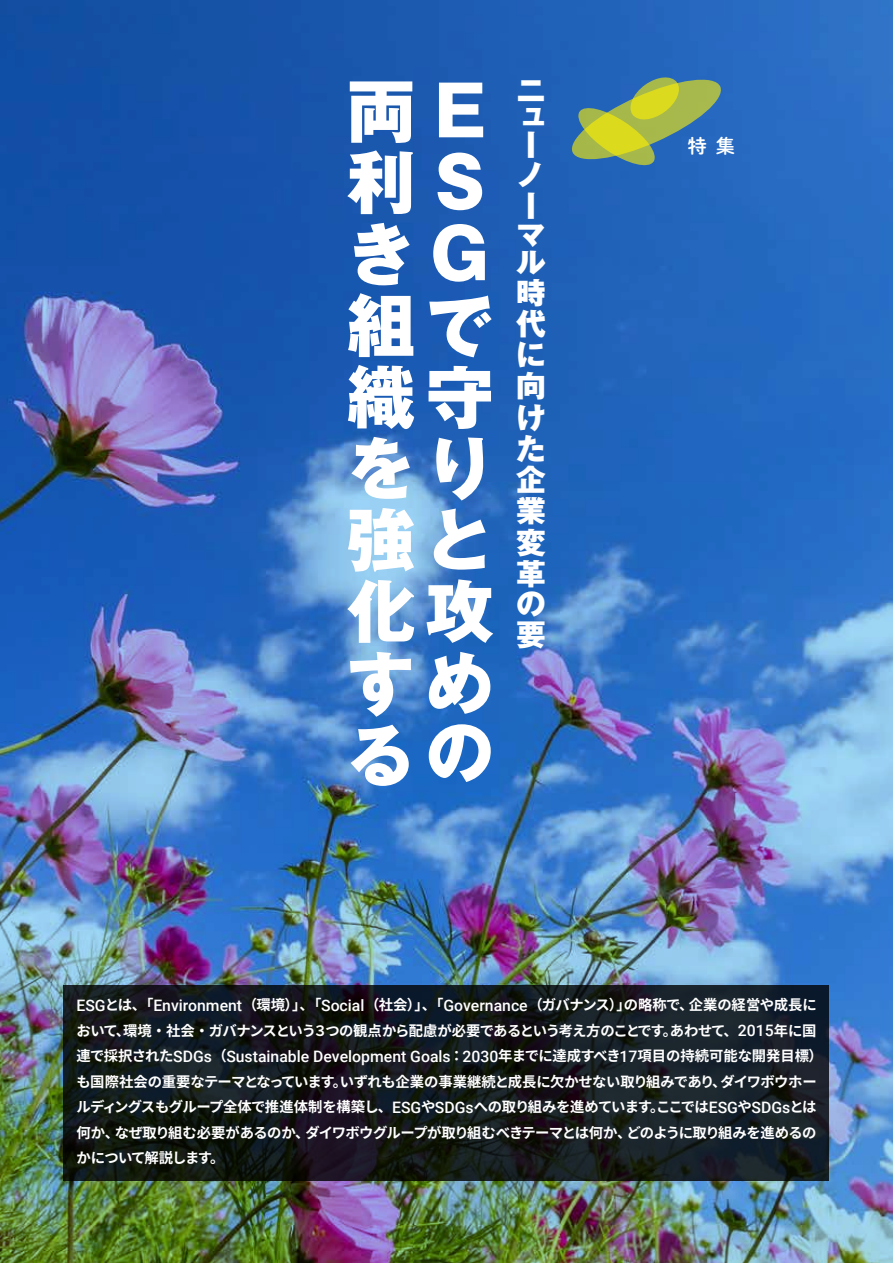
<style>
.page{position:relative;width:893px;height:1263px;background:#fff}
.page>*{position:absolute;margin:0;border:0;box-sizing:border-box;transform-origin:0 0}
.t1{font:800 68.1px/71.2px "Gothic MB101 Pro";color:#fff;text-align:right}
.t2{font:800 29.7px/30.6px "Gothic MB101 Pro";color:#fff;text-align:justify}
.t3{font:19.2px "P Shuei M Go Std B";color:#fff}
.t4{font:500 15.75px "Roboto";color:#fff}
.t5{font:700 14.4px/25.5px "Source Han Sans JP";letter-spacing:-.045em;color:#fff}
.s1{font-family:"Roboto";font-weight:500;font-size:15.75px}
.s2{font-family:"Source Han Sans JP";font-weight:700;font-size:14.4px}
</style>
<div class="page">
<img style="left:0;top:0;width:893px;height:1263px">
<svg style="left:64px;top:985px;width:765px;height:195px;background:#141a1d"></svg>
<svg style="left:567px;top:74px;width:159px;height:95px;background:#6c937d"></svg>
<h1 class="t1" style="left:347px;top:67px;width:138px">両 E</h1>
<h2 class="t2" style="left:516px;top:74px;width:30px;line-height:26.7px">ニュー</h2>
<h2 class="t2" style="left:516px;top:156px;width:31px;text-align:left">ノーマル時代に向けた企業変革の要</h2>
<h1 class="t1" style="left:347px;top:139px;width:148px">利 Sき G組で織守をり強と化攻すめの</h1>
<h1 class="t1" style="left:347px;top:712px;width:63px">る</h1>
<h3 class="t3" style="left:688px;top:132px;width:49px">特 集</h3>
<p class="t5" style="left:76px;top:993px;width:742px"><span class="s1">ESG</span>とは、「<span class="s1">Environment</span>（環境）」、「<span class="s1">Social</span>（社会）」、「<span class="s1">Governance</span>（ガバナンス）」の略称で、企業の経営や成長において、環境・社会・ガバナンスという３つの観点から配慮が必要であるという考え方のことです。あわせて、<span class="s1">2015</span>年に国</p>
<p class="t4" style="left:77px;top:1045px;width:748px"><span class="s2">連で採択された</span>SDGs<span class="s2">（</span>Sustainable Development Goals<span class="s2">：</span>2030<span class="s2">年までに達成すべき</span>17<span class="s2">項目の持続可能な開発目標）</span></p>
<p class="t5" style="left:76px;top:1069px;width:742px;text-align:justify">も国際社会の重要なテーマとなっています。いずれも企業の事業継続と成長に欠かせない取り組みであり、ダイワボウホールディングスもグループ全体で推進体制を構築し、<span class="s1">ESG</span>や<span class="s1">SDGs</span>への取り組みを進めています。ここでは<span class="s1">ESG</span>や<span class="s1">SDGs</span>とは何か、なぜ取り組む必要があるのか、ダイワボウグループが取り組むべきテーマとは何か、どのように取り組みを進めるのかについて解説します。</p>
</div>
